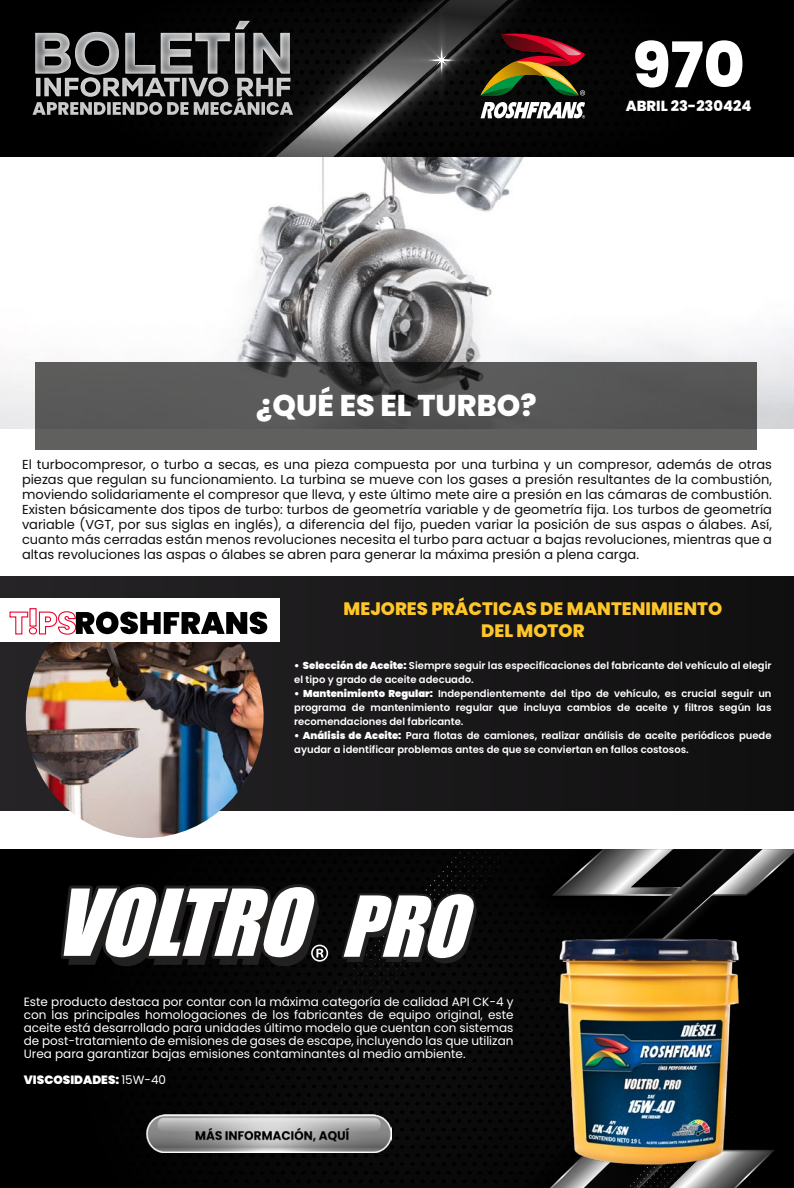
<style>
.page{position:relative;width:794px;height:1188px;background:#fff}
.page>*{position:absolute;margin:0;border:0;box-sizing:border-box;transform-origin:0 0}
.t1{font:800 62.8px "Poppins";color:#fff}
.t2{font:800 30px "Poppins";color:#fff}
.t3{font:800 18px/21.6px "Poppins";color:#ffc629;text-align:center}
.t4{font:800 14.6px "Poppins";color:#fff}
.t5{font:13px/15px "Poppins";color:#0e0e0d;text-align:justify}
.t6{font:12px/13px "Poppins";color:#fff;text-align:justify}
.t7{font:900 12px "Poppins";color:#fff}
.t8{font:600 10px/14px "Poppins";color:#fff}
.s1{font-weight:900}
.s2{font-weight:400}
</style>
<div class="page">
<div style="left:0;top:0;width:794px;height:157px;background:#000"></div>
<div style="left:0;top:577px;width:794px;height:233px;background:#181718"></div>
<div style="left:0;top:849px;width:794px;height:339px;background:#000"></div>
<img style="left:0;top:157px;width:793px;height:272px">
<svg style="left:36px;top:363px;width:721px;height:87px;background:#565656"></svg>
<svg style="left:32px;top:0;width:553px;height:157px"></svg>
<img style="left:26px;top:642px;width:237px;height:196px">
<div style="left:0;top:599px;width:280px;height:43px;background:#fff"></div>
<svg style="left:9px;top:608px;width:258px;height:27px"></svg>
<svg style="left:61px;top:849px;width:733px;height:339px"></svg>
<img style="left:552px;top:931px;width:195px;height:241px">
<h1 class="t1" style="left:632px;top:29px;width:114px">970</h1>
<p class="t4" style="left:626px;top:97px;width:127px">ABRIL 23-230424</p>
<h2 class="t2" style="left:256px;top:388px;width:282px">¿QUÉ ES EL TURBO?</h2>
<p class="t5" style="left:22px;top:457px;width:751px">El turbocompresor, o turbo a secas, es una pieza compuesta por una turbina y un compresor, además de otras piezas que regulan su funcionamiento. La turbina se mueve con los gases a presión resultantes de la combustión, moviendo solidariamente el compresor que lleva, y este último mete aire a presión en las cámaras de combustión.<br>Existen básicamente dos tipos de turbo: turbos de geometría variable y de geometría fija. Los turbos de geometría variable (VGT, por sus siglas en inglés), a diferencia del fijo, pueden variar la posición de sus aspas o álabes. Así, cuanto más cerradas están menos revoluciones necesita el turbo para actuar a bajas revoluciones, mientras que a altas revoluciones las aspas o álabes se abren para generar la máxima presión a plena carga.</p>
<h3 class="t3" style="left:344px;top:598px;width:380px">MEJORES PRÁCTICAS DE MANTENIMIENTO<br>DEL MOTOR</h3>
<p class="t8" style="left:294px;top:658px;width:479px"><span class="s1">• Selección de Aceite:</span> Siempre seguir las especificaciones del fabricante del vehículo al elegir el tipo y grado de aceite adecuado.</p>
<p class="t8" style="left:294px;top:686px;width:479px;text-align:justify"><span class="s1">• Mantenimiento Regular:</span> Independientemente del tipo de vehículo, es crucial seguir un programa de mantenimiento regular que incluya cambios de aceite y filtros según las recomendaciones del fabricante.</p>
<p class="t8" style="left:294px;top:728px;width:479px"><span class="s1">• Análisis de Aceite:</span> Para flotas de camiones, realizar análisis de aceite periódicos puede ayudar a identificar problemas antes de que se conviertan en fallos costosos.</p>
<p class="t6" style="left:24px;top:995px;width:491px">Este producto destaca por contar con la máxima categoría de calidad API CK-4 y con las principales homologaciones de los fabricantes de equipo original, este aceite está desarrollado para unidades último modelo que cuentan con sistemas de post-tratamiento de emisiones de gases de escape, incluyendo las que utilizan Urea para garantizar bajas emisiones contaminantes al medio ambiente.</p>
<p class="t7" style="left:24px;top:1072px;width:144px">VISCOSIDADES: <span class="s2">15W-40</span></p>
</div>
